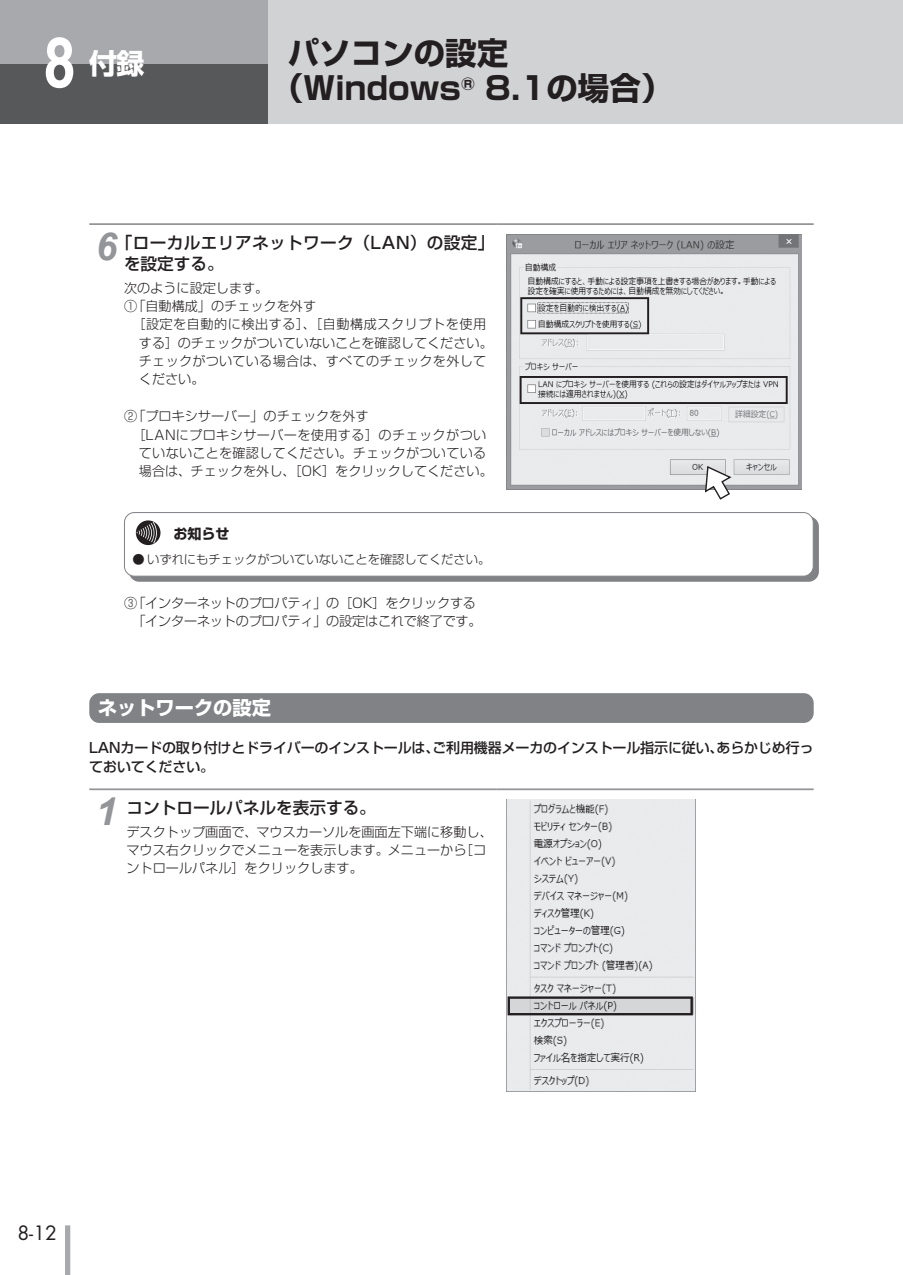
<style>
.page{position:relative;width:903px;height:1275px;background:#fff}
.page>*{position:absolute;margin:0;border:0;box-sizing:border-box;transform-origin:0 0}
.t1{font:700 70px "Helvetica";color:#fff;scale:.8 1}
.t2{font:italic 700 38.5px "Arial";color:#939598}
.t3{font:700 31.5px/35px "Shin Go Pro";color:#231f20}
.t4{font:700 28px "Shin Go Pro";color:#fff}
.t5{font:700 19.25px "Shin Go Pro";color:#fff}
.t6{font:19.25px "Futura";color:#231f20}
.t7{font:500 16.62px/21px "Shin Go Pro";letter-spacing:.025em;color:#231f20}
.t8{font:500 16.62px "Shin Go Pro";color:#231f20}
.t9{font:500 14px/19.2px "Shin Go Pro";letter-spacing:-.01em;color:#231f20}
.t10{font:700 14px "Shin Go";color:#231f20}
.t11{font:300 13.12px/18.4px "Shin Go Pro";color:#231f20}
.t12{font:300 13.12px "Shin Go Pro";letter-spacing:.02em;color:#231f20}
.t13{font:300 13.12px "Shin Go Pro";letter-spacing:.04em;color:#231f20}
.t14{font:300 13.12px "Shin Go Pro";letter-spacing:.03em;color:#231f20}
.t15{font:300 12.25px "Shin Go Pro";color:#231f20}
.s1{font-weight:500}
</style>
<div class="page">
<div style="left:0;top:0;width:903px;height:124px;background:#d1d2d4"></div>
<div style="left:0;top:0;width:268px;height:69px;background:#a8a9ad"></div>
<div style="left:0;top:64px;width:268px;height:60px;background:#57585a"></div>
<div style="left:65px;top:1225px;width:5px;height:50px;background:#a8a9ad"></div>
<hr style="left:89px;top:788px;width:35px;height:2px;background:#939598">
<hr style="left:124px;top:788px;width:372px;height:2px;background:#939598">
<hr style="left:496px;top:788px;width:318px;height:2px;background:#939598">
<img style="left:506px;top:799px;width:189px;height:292px">
<div style="left:89px;top:693px;width:725px;height:30px;background:#808285;border-radius:10px"></div>
<hr style="left:89px;top:223px;width:35px;height:2px;background:#939598">
<hr style="left:124px;top:223px;width:372px;height:2px;background:#939598">
<hr style="left:496px;top:223px;width:318px;height:2px;background:#939598">
<img style="left:506px;top:234px;width:295px;height:255px">
<svg style="left:705px;top:466px;width:26px;height:34px"></svg>
<div style="left:129px;top:517px;width:690px;height:65px;background:#808285"></div>
<div style="left:124px;top:513px;width:689px;height:63px;background:#fff;border-radius:10px"></div>
<div style="left:136px;top:520px;width:24px;height:25px;background:#231f20;border-radius:50%"></div>
<svg style="left:137px;top:522px;width:20px;height:21px"></svg>
<div style="left:124px;top:512px;width:690px;height:65px;border:1px solid #808285;border-radius:10px"></div>
<h1 class="t1" style="left:44px;top:20px;width:40px">8</h1>
<h3 class="t4" style="left:89px;top:41px;width:57px">付録</h3>
<h3 class="t3" style="left:272px;top:33px;width:402px;text-indent:16px">パソコンの設定（Windows<sup>®</sup> -8.1の場合）</h3>
<h2 class="t2" style="left:96px;top:220px;width:23px">6</h2>
<p class="t7" style="left:124px;top:230px;width:372px;text-indent:-8px">「ローカルエリアネットワーク（LAN）の設定」を設定する。</p>
<p class="t11" style="left:124px;top:277px;width:146px">次のように設定します。</p>
<p class="t11" style="left:124px;top:295px;width:194px">①「自動構成」のチェックを外す</p>
<p class="t13" style="left:132px;top:314px;width:355px">［設定を自動的に検出する］、［自動構成スクリプトを使用</p>
<p class="t11" style="left:139px;top:332px;width:355px">する］のチェックがついていないことを確認してください。</p>
<p class="t12" style="left:139px;top:350px;width:349px">チェックがついている場合は、すべてのチェックを外して</p>
<p class="t11" style="left:139px;top:369px;width:67px">ください。</p>
<p class="t11" style="left:124px;top:405px;width:246px">②「プロキシサーバー」のチェックを外す</p>
<p class="t14" style="left:132px;top:424px;width:355px">［LANにプロキシサーバーを使用する］のチェックがつい</p>
<p class="t12" style="left:139px;top:442px;width:349px">ていないことを確認してください。チェックがついている</p>
<p class="t11" style="left:139px;top:461px;width:355px">場合は、チェックを外し、［OK］をクリックしてください。</p>
<p class="t10" style="left:174px;top:524px;width:57px">お知らせ</p>
<p class="t15" style="left:132px;top:549px;width:359px"><span class="s1">●</span> いずれにもチェックがついていないことを確認してください。</p>
<p class="t11" style="left:132px;top:592px;width:351px;text-indent:-8px">③「インターネットのプロパティ」の［OK］をクリックする「インターネットのプロパティ」の設定はこれで終了です。</p>
<h3 class="t5" style="left:98px;top:692px;width:175px">ネットワークの設定</h3>
<p class="t9" style="left:89px;top:736px;width:726px">LANカードの取り付けとドライバーのインストールは、ご利用機器メーカのインストール指示に従い、あらかじめ行っておいてください。</p>
<h2 class="t2" style="left:96px;top:786px;width:23px">1</h2>
<p class="t8" style="left:126px;top:794px;width:251px">コントロールパネルを表示する。</p>
<p class="t11" style="left:126px;top:821px;width:368px">デスクトップ画面で、マウスカーソルを画面左下端に移動し、マウス右クリックでメニューを表示します。メニューから［コントロールパネル］をクリックします。</p>
<h3 class="t6" style="left:17px;top:1221px;width:41px">8-12</h3>
</div>
